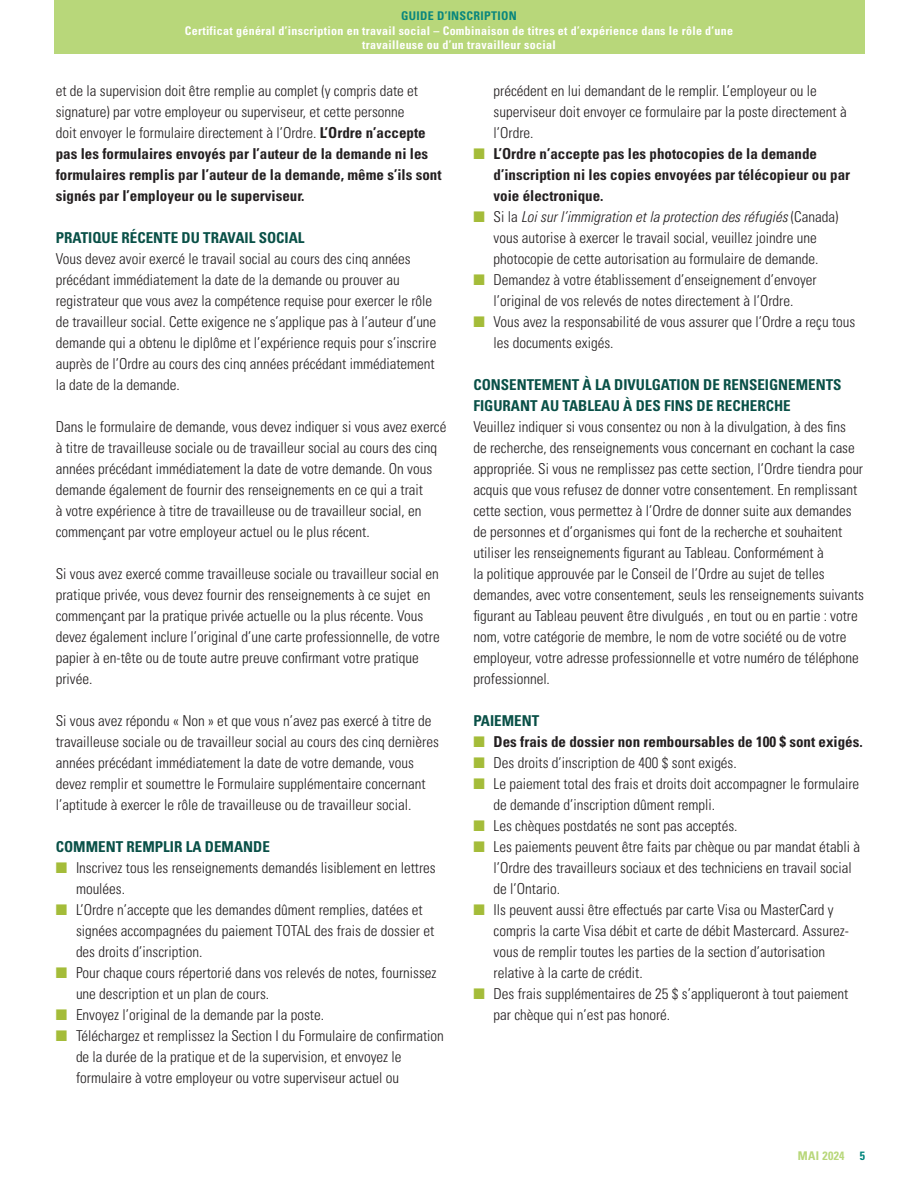
<style>
.page{position:relative;width:918px;height:1188px;background:#fff}
.page>*{position:absolute;margin:0;border:0;box-sizing:border-box;transform-origin:0 0}
.Paragraph{font:15px/21px "Univers LTCYR 47 Light Cond";color:#231f20}
.Bullet{font:15px/21px "Univers LTCYR 47 Light Cond";color:#231f20}
.Paragraph-2{font:15px/21px "Univers LTCYR 67 Bold Cond";color:#231f20}
.Bullet-2{font:15px/21px "Univers LTCYR 67 Bold Cond";color:#231f20}
.t1{font:15px/21px "Univers LTCYR 67 Bold Cond";color:#095047}
.t2{font:12px/14.4px "Univers LTCYR 67 Bold Cond";letter-spacing:.025em;color:#fff;text-align:center}
.t3{font:12px "Univers LTCYR 67 Bold Cond";letter-spacing:.025em;color:#09867d}
.t4{font:12px "Univers LTCYR 67 Bold Cond";letter-spacing:.025em;color:#b8d77a}
.t5{font:12px "Univers LTCYR 67 Bold Cond";color:#00857d}
.s1{font-family:"Univers LTCYR 47 Light Cond"}
.s2{color:#a4bc39}
.s3{font-family:"Univers LTCYR 47 Light Cond Obl"}
</style>
<div class="page">
<div style="left:54px;top:0;width:810px;height:54px;background:#b8d77a"></div>
<p class="t3" style="left:401px;top:9px;width:117px">GUIDE D’INSCRIPTION</p>
<p class="t2" style="left:185px;top:23px;width:550px">Certificat général d’inscription en travail social – Combinaison de titres et d’expérience dans le rôle d’une travailleuse ou d’un travailleur social</p>
<p class="Paragraph-2" style="left:56px;top:80px;width:387px"><span class="s1">et de la supervision doit être remplie au complet (y compris date et signature) par votre employeur ou superviseur, et cette personne<br>doit envoyer le formulaire directement à l’Ordre.</span> L’Ordre n’accepte pas les formulaires envoyés par l’auteur de la demande ni les formulaires remplis par l’auteur de la demande, même s’ils sont signés par l’employeur ou le superviseur.</p>
<p class="t1" style="left:56px;top:227px;width:250px">PRATIQUE RÉCENTE DU TRAVAIL SOCIAL</p>
<p class="Paragraph" style="left:56px;top:247px;width:382px">Vous devez avoir exercé le travail social au cours des cinq années précédant immédiatement la date de la demande ou prouver au registrateur que vous avez la compétence requise pour exercer le rôle de travailleur social. Cette exigence ne s’applique pas à l’auteur d’une demande qui a obtenu le diplôme et l’expérience requis pour s’inscrire auprès de l’Ordre au cours des cinq années précédant immédiatement la date de la demande.</p>
<p class="Paragraph" style="left:56px;top:415px;width:392px">Dans le formulaire de demande, vous devez indiquer si vous avez exercé à titre de travailleuse sociale ou de travailleur social au cours des cinq années précédant immédiatement la date de votre demande. On vous demande également de fournir des renseignements en ce qui a trait<br>à votre expérience à titre de travailleuse ou de travailleur social, en commençant par votre employeur actuel ou le plus récent.</p>
<p class="Paragraph" style="left:56px;top:562px;width:385px">Si vous avez exercé comme travailleuse sociale ou travailleur social en pratique privée, vous devez fournir des renseignements à ce sujet en commençant par la pratique privée actuelle ou la plus récente. Vous devez également inclure l’original d’une carte professionnelle, de votre papier à en-tête ou de toute autre preuve confirmant votre pratique privée.</p>
<p class="Paragraph" style="left:56px;top:709px;width:385px">Si vous avez répondu « Non » et que vous n’avez pas exercé à titre de travailleuse sociale ou de travailleur social au cours des cinq dernières années précédant immédiatement la date de votre demande, vous devez remplir et soumettre le Formulaire supplémentaire concernant l’aptitude à exercer le rôle de travailleuse ou de travailleur social.</p>
<p class="t1" style="left:56px;top:836px;width:216px">COMMENT REMPLIR LA DEMANDE</p>
<p class="Bullet" style="left:76px;top:856px;width:361px;text-indent:-20px"><span class="s2">■</span> Inscrivez tous les renseignements demandés lisiblement en lettres moulées.</p>
<p class="Bullet" style="left:76px;top:898px;width:360px;text-indent:-20px"><span class="s2">■</span> L’Ordre n’accepte que les demandes dûment remplies, datées et signées accompagnées du paiement TOTAL des frais de dossier et des droits d’inscription.</p>
<p class="Bullet" style="left:76px;top:961px;width:362px;text-indent:-20px"><span class="s2">■</span> Pour chaque cours répertorié dans vos relevés de notes, fournissez une description et un plan de cours.</p>
<p class="Bullet" style="left:56px;top:1003px;width:270px"><span class="s2">■</span> Envoyez l’original de la demande par la poste.</p>
<p class="Bullet" style="left:76px;top:1024px;width:369px;text-indent:-20px"><span class="s2">■</span> Téléchargez et remplissez la Section I du Formulaire de confirmation de la durée de la pratique et de la supervision, et envoyez le formulaire à votre employeur ou votre superviseur actuel ou</p>
<p class="Bullet" style="left:494px;top:79px;width:355px">précédent en lui demandant de le remplir. L’employeur ou le superviseur doit envoyer ce formulaire par la poste directement à l’Ordre.</p>
<p class="Bullet-2" style="left:494px;top:143px;width:358px;text-indent:-20px"><span class="s2">■</span> L’Ordre n’accepte pas les photocopies de la demande d’inscription ni les copies envoyées par télécopieur ou par voie électronique.</p>
<p class="Bullet" style="left:473px;top:205px;width:367px;text-align:center"><span class="s2">■</span> Si la <span class="s3">Loi sur l’immigration et la protection des réfugiés</span> (Canada) vous autorise à exercer le travail social, veuillez joindre une photocopie de cette autorisation au formulaire de demande.</p>
<p class="Bullet" style="left:473px;top:268px;width:345px;text-align:center"><span class="s2">■</span> Demandez à votre établissement d’enseignement d’envoyer l’original de vos relevés de notes directement à l’Ordre.</p>
<p class="Bullet" style="left:494px;top:310px;width:363px;text-indent:-20px"><span class="s2">■</span> Vous avez la responsabilité de vous assurer que l’Ordre a reçu tous les documents exigés.</p>
<p class="t1" style="left:473px;top:374px;width:370px">CONSENTEMENT À LA DIVULGATION DE RENSEIGNEMENTS<br>FIGURANT AU TABLEAU À DES FINS DE RECHERCHE</p>
<p class="Paragraph" style="left:473px;top:415px;width:392px">Veuillez indiquer si vous consentez ou non à la divulgation, à des fins<br>de recherche, des renseignements vous concernant en cochant la case appropriée. Si vous ne remplissez pas cette section, l’Ordre tiendra pour acquis que vous refusez de donner votre consentement. En remplissant cette section, vous permettez à l’Ordre de donner suite aux demandes de personnes et d’organismes qui font de la recherche et souhaitent utiliser les renseignements figurant au Tableau. Conformément à<br>la politique approuvée par le Conseil de l’Ordre au sujet de telles demandes, avec votre consentement, seuls les renseignements suivants figurant au Tableau peuvent être divulgués , en tout ou en partie : votre nom, votre catégorie de membre, le nom de votre société ou de votre employeur, votre adresse professionnelle et votre numéro de téléphone professionnel.</p>
<p class="t1" style="left:473px;top:710px;width:67px">PAIEMENT</p>
<p class="Bullet-2" style="left:473px;top:731px;width:391px"><span class="s2">■</span> Des frais de dossier non remboursables de 100 $ sont exigés.</p>
<p class="Bullet" style="left:473px;top:751px;width:265px"><span class="s2">■</span> Des droits d’inscription de 400 $ sont exigés.</p>
<p class="Bullet" style="left:494px;top:772px;width:367px;text-indent:-20px"><span class="s2">■</span> Le paiement total des frais et droits doit accompagner le formulaire de demande d’inscription dûment rempli.</p>
<p class="Bullet" style="left:473px;top:814px;width:266px"><span class="s2">■</span> Les chèques postdatés ne sont pas acceptés.</p>
<p class="Bullet" style="left:494px;top:835px;width:368px;text-indent:-20px"><span class="s2">■</span> Les paiements peuvent être faits par chèque ou par mandat établi à l’Ordre des travailleurs sociaux et des techniciens en travail social de l’Ontario.</p>
<p class="Bullet" style="left:494px;top:898px;width:357px;text-indent:-20px"><span class="s2">■</span> Ils peuvent aussi être effectués par carte Visa ou MasterCard y compris la carte Visa débit et carte de débit Mastercard. Assurez&shy;vous de remplir toutes les parties de la section d’autorisation relative à la carte de crédit.</p>
<p class="Bullet" style="left:494px;top:982px;width:356px;text-indent:-20px"><span class="s2">■</span> Des frais supplémentaires de 25 $ s’appliqueront à tout paiement par chèque qui n’est pas honoré.</p>
<p class="t4" style="left:798px;top:1148px;width:48px">MAI 2024</p>
<p class="t5" style="left:860px;top:1148px;width:7px">5</p>
</div>
